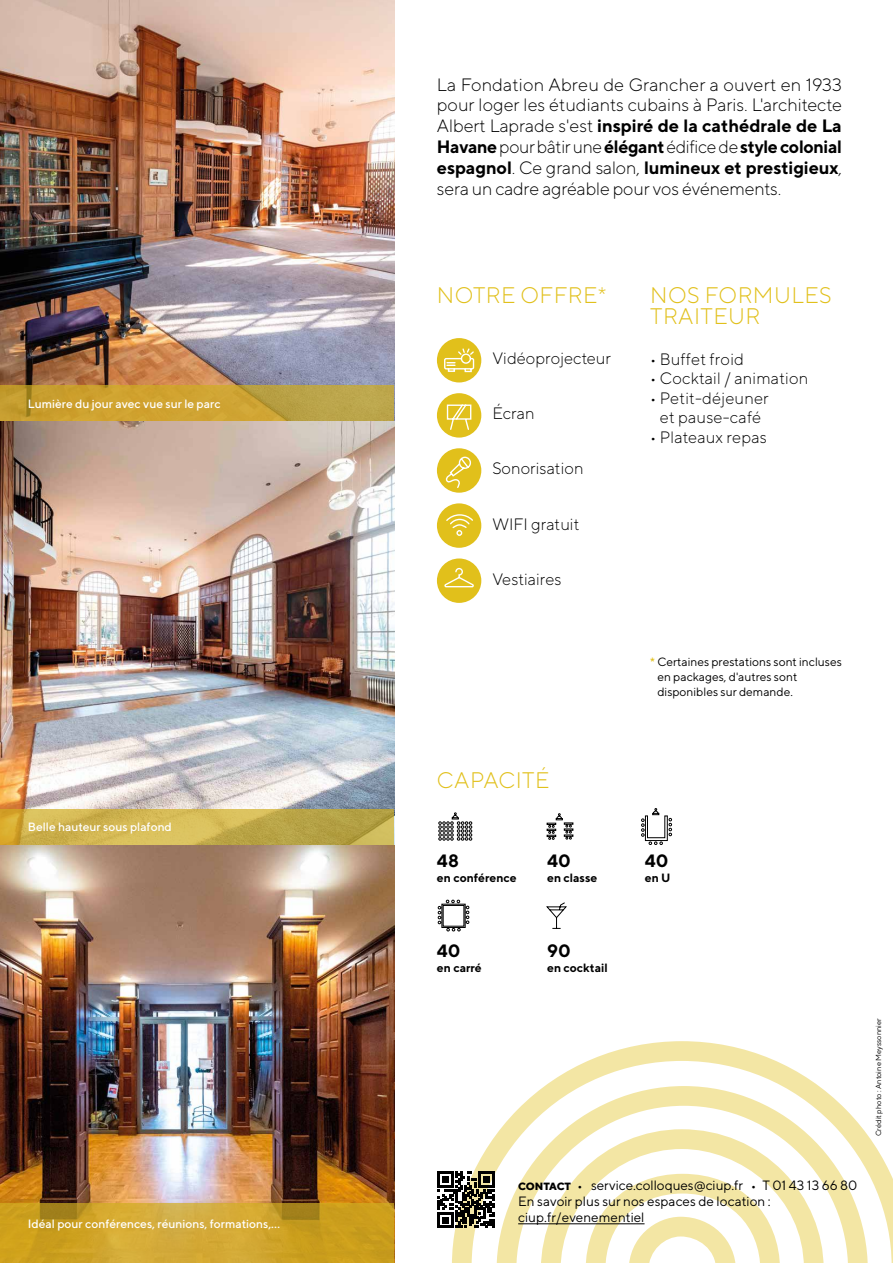
<style>
.page{position:relative;width:893px;height:1263px;background:#fff}
.page>*{position:absolute;margin:0;border:0;box-sizing:border-box;transform-origin:0 0}
.t1{font:300 22.5px/20.9px "TT Norms";letter-spacing:.02em;color:#e1c01b}
.t2{font:300 17.85px/20.9px "TT Norms";letter-spacing:-.01em;color:#000;text-align:justify}
.t3{font:700 17.85px "TT Norms";color:#000}
.t4{font:300 16.5px/19.5px "TT Norms";letter-spacing:.01em;color:#000;text-align:center}
.t5{font:13.5px/16.2px "TT Norms";color:#000}
.t6{font:500 12px "TT Norms";color:#fff}
.t7{font:12px/15px "TT Norms";color:#000}
.t8{font:700 12px "TT Norms";color:#000}
.t9{font:7.5px "TT Norms";color:#000}
.s1{font-weight:700}
.s2{font-weight:500;color:#e1c01b}
.s3{font-weight:800;font-size:10.5px}
.s4{font-weight:500;font-size:12px}
</style>
<div class="page">
<svg style="left:452px;top:1041px;width:441px;height:222px"></svg>
<svg style="left:496px;top:1086px;width:372px;height:177px"></svg>
<hr style="left:518px;top:1223px;width:127px;height:1px;background:#000">
<svg style="left:438px;top:1171px;width:56px;height:57px"></svg>
<img style="left:0;top:0;width:394px;height:1203px">
<div style="left:437px;top:448px;width:44px;height:45px;background:#e1c01b;border-radius:50%"></div>
<svg style="left:445px;top:456px;width:27px;height:33px"></svg>
<div style="left:437px;top:393px;width:44px;height:45px;background:#e1c01b;border-radius:50%"></div>
<svg style="left:446px;top:404px;width:26px;height:26px"></svg>
<div style="left:437px;top:338px;width:44px;height:44px;background:#e1c01b;border-radius:50%"></div>
<svg style="left:444px;top:348px;width:31px;height:25px"></svg>
<svg style="left:0;top:386px;width:394px;height:35px;background:#c6a137"></svg>
<svg style="left:0;top:809px;width:394px;height:35px;background:#c9b04e"></svg>
<svg style="left:0;top:1203px;width:394px;height:60px;background:#cca229"></svg>
<svg style="left:438px;top:808px;width:234px;height:123px"></svg>
<div style="left:437px;top:503px;width:44px;height:45px;background:#e1c01b;border-radius:50%"></div>
<svg style="left:446px;top:514px;width:27px;height:22px"></svg>
<div style="left:437px;top:558px;width:44px;height:45px;background:#e1c01b;border-radius:50%"></div>
<svg style="left:444px;top:567px;width:30px;height:21px"></svg>
<p class="t6" style="left:28px;top:396px;width:194px">Lumière du jour avec vue sur le parc</p>
<p class="t6" style="left:28px;top:820px;width:146px">Belle hauteur sous plafond</p>
<p class="t6" style="left:28px;top:1217px;width:254px">Idéal pour conférences, réunions, formations,...</p>
<p class="t2" style="left:437px;top:73px;width:407px">La Fondation Abreu de Grancher a ouvert en 1933 pour loger les étudiants cubains à Paris. L'architecte Albert Laprade s'est <span class="s1">inspiré de la cathédrale de La Havane</span> pour bâtir une <span class="s1">élégant</span> édifice de <span class="s1">style colonial espagnol</span>. Ce grand salon, <span class="s1">lumineux et prestigieux</span>, sera un cadre agréable pour vos événements.</p>
<p class="t1" style="left:437px;top:284px;width:171px">NOTRE OFFRE*</p>
<p class="t4" style="left:492px;top:348px;width:120px">Vidéoprojecteur</p>
<p class="t4" style="left:492px;top:403px;width:44px">Écran</p>
<p class="t4" style="left:492px;top:459px;width:93px">Sonorisation</p>
<p class="t4" style="left:492px;top:514px;width:89px">WIFI gratuit</p>
<p class="t4" style="left:492px;top:569px;width:71px">Vestiaires</p>
<p class="t1" style="left:650px;top:284px;width:183px">NOS FORMULES<br>TRAITEUR</p>
<p class="t4" style="left:650px;top:349px;width:95px">• Buffet froid</p>
<p class="t4" style="left:650px;top:368px;width:160px">• Cocktail / animation</p>
<p class="t4" style="left:650px;top:388px;width:120px">• Petit-déjeuner et pause-café</p>
<p class="t4" style="left:650px;top:427px;width:118px">• Plateaux repas</p>
<p class="t7" style="left:657px;top:654px;width:186px;text-indent:-7px"><span class="s2">*</span> Certaines prestations sont incluses en packages, d'autres sont disponibles sur demande.</p>
<p class="t1" style="left:437px;top:770px;width:114px">CAPACITÉ</p>
<p class="t3" style="left:437px;top:850px;width:24px">48</p>
<p class="t8" style="left:437px;top:871px;width:81px">en conférence</p>
<p class="t3" style="left:547px;top:850px;width:25px">40</p>
<p class="t8" style="left:547px;top:871px;width:52px">en classe</p>
<p class="t3" style="left:645px;top:850px;width:25px">40</p>
<p class="t8" style="left:645px;top:871px;width:27px">en U</p>
<p class="t3" style="left:437px;top:939px;width:25px">40</p>
<p class="t8" style="left:437px;top:960px;width:46px">en carré</p>
<p class="t3" style="left:547px;top:939px;width:25px">90</p>
<p class="t8" style="left:547px;top:960px;width:62px">en cocktail</p>
<p class="t5" style="left:518px;top:1177px;width:341px"><span class="s3">CONTACT</span> <span class="s4">•</span> service.colloques@ciup.fr <span class="s4">•</span> T 01 43 13 66 80<br>En savoir plus sur nos espaces de location : ciup.fr/evenementiel</p>
<p class="t9" style="left:874px;top:1136px;width:120px;rotate:-90deg">Crédit photo : Antoine Meyssonnier</p>
</div>
